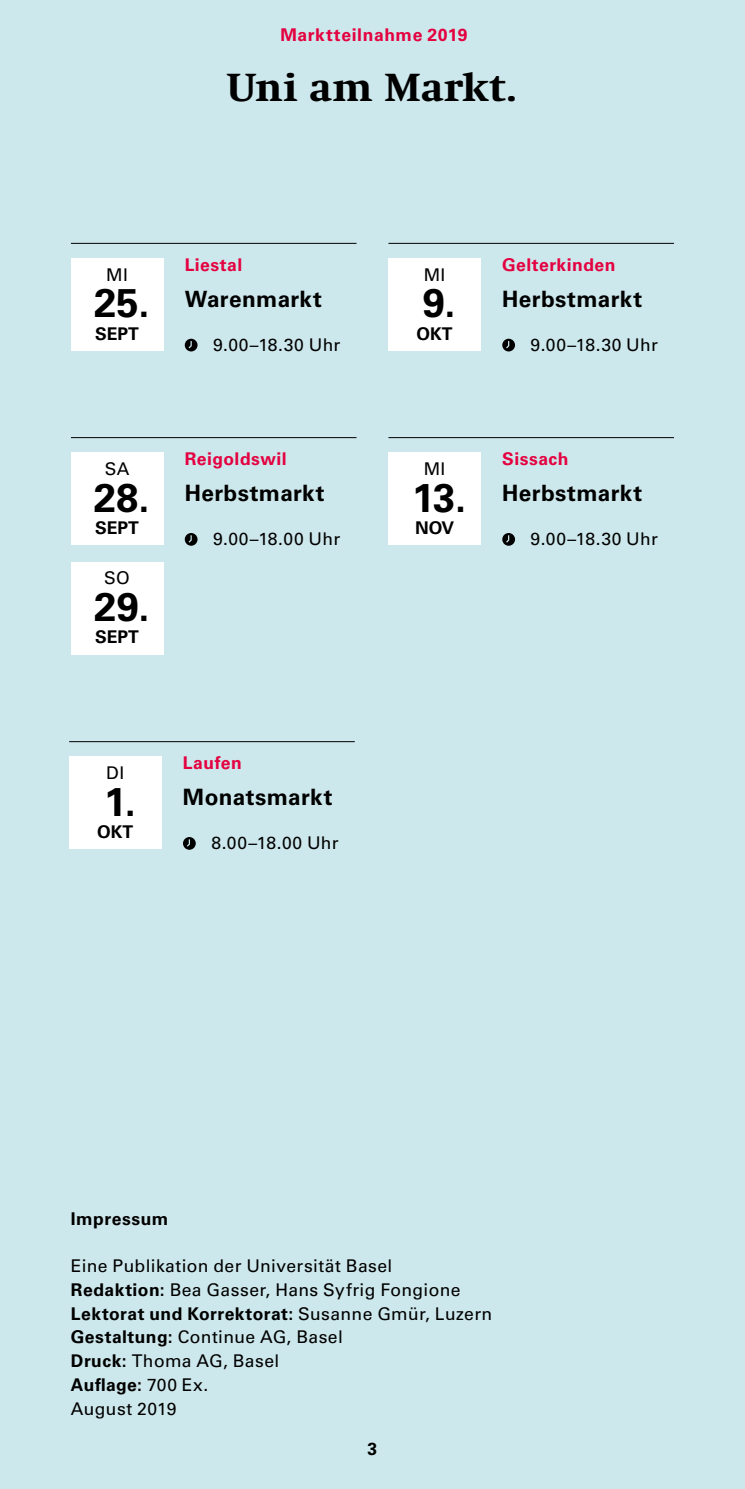
<style>
.page{position:relative;width:745px;height:1489px;background:#fff}
.page>*{position:absolute;margin:0;border:0;box-sizing:border-box;transform-origin:0 0}
.t1{font:700 40px "Univers LT Std";letter-spacing:.005em;color:#000}
.t2{font:700 40px "Swift Neue LT Pro";letter-spacing:.025em;color:#000}
.t3{font:700 22.5px "Univers LT Std";letter-spacing:.015em;color:#000}
.t4{font:17.5px/23.8px "Univers LT Std";letter-spacing:.02em;color:#000}
.t5{font:700 17.5px "Univers LT Std";letter-spacing:.03em;color:#e40040}
.t6{font:700 17.5px "Univers LT Std";color:#000}
.t7{font:700 17.5px "Univers LT Std";letter-spacing:.025em;color:#000}
.s1{font-weight:700}
</style>
<div class="page">
<div style="left:0;top:0;width:744px;height:1488px;background:#cde8ec"></div>
<div style="left:71px;top:258px;width:92px;height:92px;background:#fff"></div>
<hr style="left:71px;top:243px;width:285px;height:1px;background:#000">
<svg style="left:185px;top:339px;width:12px;height:12px"></svg>
<div style="left:69px;top:756px;width:92px;height:93px;background:#fff"></div>
<hr style="left:69px;top:741px;width:285px;height:1px;background:#000">
<svg style="left:183px;top:837px;width:13px;height:12px"></svg>
<div style="left:388px;top:258px;width:92px;height:92px;background:#fff"></div>
<hr style="left:388px;top:243px;width:285px;height:1px;background:#000">
<svg style="left:502px;top:339px;width:12px;height:12px"></svg>
<div style="left:388px;top:453px;width:92px;height:92px;background:#fff"></div>
<hr style="left:388px;top:437px;width:285px;height:1px;background:#000">
<svg style="left:502px;top:533px;width:12px;height:12px"></svg>
<div style="left:71px;top:453px;width:92px;height:92px;background:#fff"></div>
<hr style="left:71px;top:437px;width:285px;height:1px;background:#000">
<svg style="left:185px;top:533px;width:12px;height:12px"></svg>
<div style="left:71px;top:562px;width:92px;height:92px;background:#fff"></div>
<p class="t5" style="left:280px;top:25px;width:188px">Marktteilnahme 2019</p>
<h1 class="t2" style="left:227px;top:64px;width:291px">Uni am Markt.</h1>
<p class="t4" style="left:106px;top:263px;width:23px">MI</p>
<h1 class="t1" style="left:94px;top:280px;width:57px">25.</h1>
<p class="t6" style="left:95px;top:323px;width:45px">SEPT</p>
<p class="t5" style="left:185px;top:255px;width:59px">Liestal</p>
<p class="t3" style="left:185px;top:286px;width:138px">Warenmarkt</p>
<p class="t4" style="left:213px;top:333px;width:129px">9.00–18.30 Uhr</p>
<p class="t4" style="left:105px;top:457px;width:26px">SA</p>
<h1 class="t1" style="left:94px;top:474px;width:57px">28.</h1>
<p class="t6" style="left:95px;top:517px;width:45px">SEPT</p>
<p class="t4" style="left:104px;top:566px;width:27px">SO</p>
<h1 class="t1" style="left:94px;top:583px;width:57px">29.</h1>
<p class="t6" style="left:95px;top:626px;width:45px">SEPT</p>
<p class="t5" style="left:185px;top:449px;width:103px">Reigoldswil</p>
<p class="t3" style="left:185px;top:480px;width:141px">Herbstmarkt</p>
<p class="t4" style="left:213px;top:527px;width:128px">9.00–18.00 Uhr</p>
<p class="t4" style="left:106px;top:761px;width:20px">DI</p>
<h1 class="t1" style="left:104px;top:778px;width:33px">1.</h1>
<p class="t6" style="left:97px;top:821px;width:37px">OKT</p>
<p class="t5" style="left:183px;top:753px;width:60px">Laufen</p>
<p class="t3" style="left:183px;top:784px;width:151px">Monatsmarkt</p>
<p class="t4" style="left:211px;top:831px;width:129px">8.00–18.00 Uhr</p>
<p class="t4" style="left:423px;top:263px;width:23px">MI</p>
<h1 class="t1" style="left:422px;top:280px;width:34px">9.</h1>
<p class="t6" style="left:416px;top:323px;width:37px">OKT</p>
<p class="t5" style="left:502px;top:255px;width:115px">Gelterkinden</p>
<p class="t3" style="left:502px;top:286px;width:141px">Herbstmarkt</p>
<p class="t4" style="left:530px;top:333px;width:129px">9.00–18.30 Uhr</p>
<p class="t4" style="left:423px;top:457px;width:23px">MI</p>
<h1 class="t1" style="left:412px;top:474px;width:55px">13.</h1>
<p class="t6" style="left:415px;top:517px;width:40px">NOV</p>
<p class="t5" style="left:502px;top:449px;width:68px">Sissach</p>
<p class="t3" style="left:502px;top:480px;width:141px">Herbstmarkt</p>
<p class="t4" style="left:530px;top:527px;width:129px">9.00–18.30 Uhr</p>
<p class="t7" style="left:71px;top:1207px;width:99px">Impressum</p>
<p class="t4" style="left:71px;top:1253px;width:422px">Eine Publikation der Universität Basel<br><span class="s1">Redaktion:</span> Bea Gasser, Hans Syfrig Fongione<br><span class="s1">Lektorat und Korrektorat:</span> Susanne Gmür, Luzern<br><span class="s1">Gestaltung:</span> Continue AG, Basel<br><span class="s1">Druck:</span> Thoma AG, Basel<br><span class="s1">Auflage:</span> 700 Ex.<br>August 2019</p>
<p class="t6" style="left:367px;top:1437px;width:11px">3</p>
</div>
